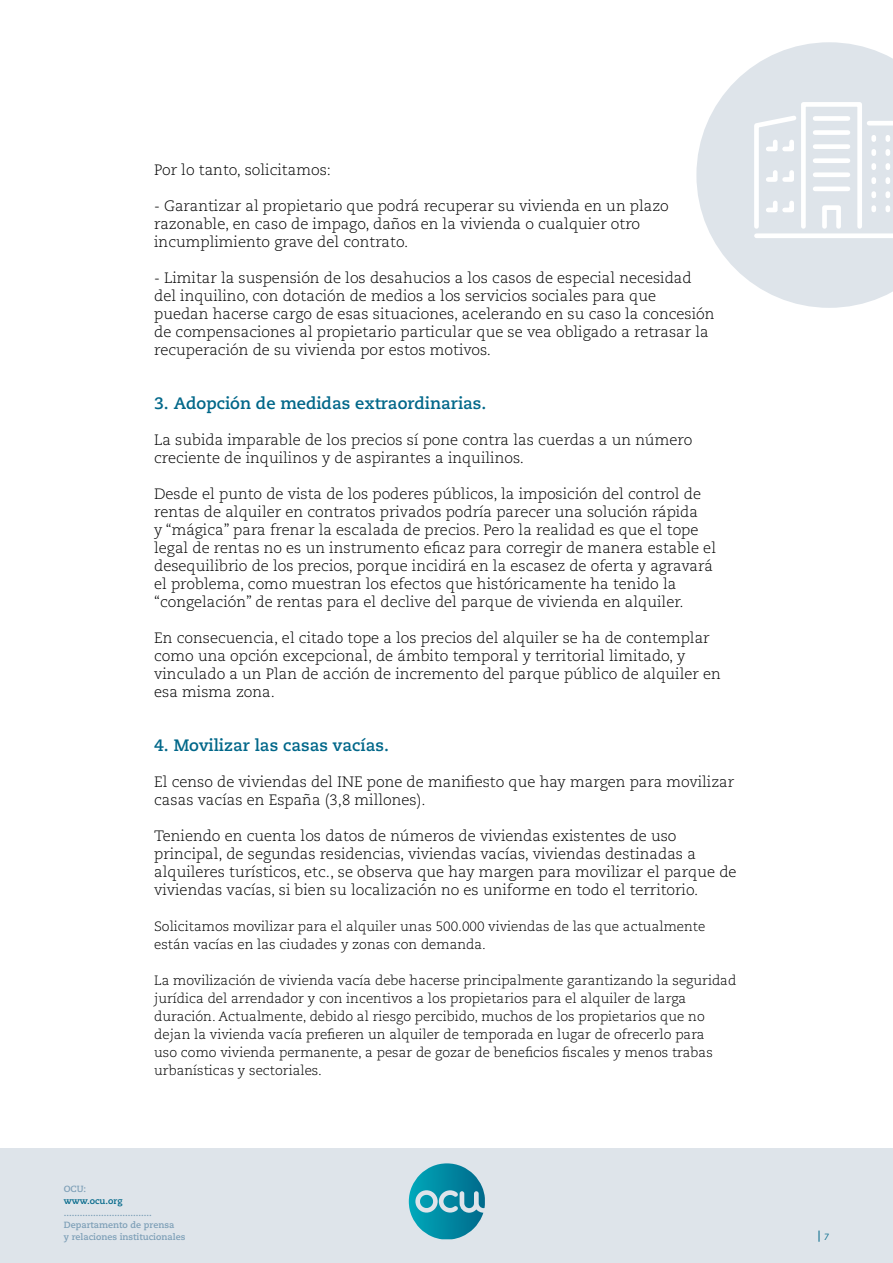
<style>
.page{position:relative;width:893px;height:1263px;background:#fff}
.page>*{position:absolute;margin:0;border:0;box-sizing:border-box;transform-origin:0 0}
.t1{font:700 16.5px "Caecilia LT Std";color:#006789}
.t2{font:300 15px/18px "Caecilia LT Std";color:#000}
.t3{font:300 13.5px/18px "Caecilia LT Std";color:#000}
.t4{font:700 9px/12px "Caecilia LT Std";color:#7d9fb7}
.t5{font:700 9px "Caecilia LT Std";color:#006789}
.t6{font:italic 9px "Caecilia LT Std";color:#006789}
</style>
<div class="page">
<div style="left:0;top:1148px;width:893px;height:115px;background:#dee4ea"></div>
<svg style="left:819px;top:1230px;width:1px;height:12px"></svg>
<svg style="left:409px;top:1163px;width:76px;height:76px"></svg>
<svg style="left:696px;top:42px;width:197px;height:266px;fill:#dee4ea"></svg>
<svg style="left:752px;top:100px;width:141px;height:140px"></svg>
<p class="t2" style="left:154px;top:161px;width:178px">Por lo tanto, solicitamos:</p>
<p class="t2" style="left:154px;top:197px;width:516px">- Garantizar al propietario que podrá recuperar su vivienda en un plazo razonable, en caso de impago, daños en la vivienda o cualquier otro incumplimiento grave del contrato.</p>
<p class="t2" style="left:154px;top:269px;width:562px">- Limitar la suspensión de los desahucios a los casos de especial necesidad del inquilino, con dotación de medios a los servicios sociales para que<br>puedan hacerse cargo de esas situaciones, acelerando en su caso la concesión de compensaciones al propietario particular que se vea obligado a retrasar la recuperación de su vivienda por estos motivos.</p>
<p class="t1" style="left:154px;top:394px;width:334px">3. Adopción de medidas extraordinarias.</p>
<p class="t2" style="left:154px;top:431px;width:540px">La subida imparable de los precios sí pone contra las cuerdas a un número creciente de inquilinos y de aspirantes a inquilinos.</p>
<p class="t2" style="left:154px;top:485px;width:563px">Desde el punto de vista de los poderes públicos, la imposición del control de rentas de alquiler en contratos privados podría parecer una solución rápida<br>y “mágica” para frenar la escalada de precios. Pero la realidad es que el tope legal de rentas no es un instrumento eficaz para corregir de manera estable el desequilibrio de los precios, porque incidirá en la escasez de oferta y agravará el problema, como muestran los efectos que históricamente ha tenido la “congelación” de rentas para el declive del parque de vivienda en alquiler.</p>
<p class="t2" style="left:154px;top:629px;width:568px">En consecuencia, el citado tope a los precios del alquiler se ha de contemplar como una opción excepcional, de ámbito temporal y territorial limitado, y vinculado a un Plan de acción de incremento del parque público de alquiler en esa misma zona.</p>
<p class="t1" style="left:154px;top:736px;width:236px">4. Movilizar las casas vacías.</p>
<p class="t2" style="left:154px;top:773px;width:581px">El censo de viviendas del INE pone de manifiesto que hay margen para movilizar casas vacías en España (3,8 millones).</p>
<p class="t2" style="left:154px;top:827px;width:584px">Teniendo en cuenta los datos de números de viviendas existentes de uso principal, de segundas residencias, viviendas vacías, viviendas destinadas a alquileres turísticos, etc., se observa que hay margen para movilizar el parque de viviendas vacías, si bien su localización no es uniforme en todo el territorio.</p>
<p class="t3" style="left:154px;top:918px;width:553px">Solicitamos movilizar para el alquiler unas 500.000 viviendas de las que actualmente están vacías en las ciudades y zonas con demanda.</p>
<p class="t3" style="left:154px;top:972px;width:584px">La movilización de vivienda vacía debe hacerse principalmente garantizando la seguridad jurídica del arrendador y con incentivos a los propietarios para el alquiler de larga duración. Actualmente, debido al riesgo percibido, muchos de los propietarios que no dejan la vivienda vacía prefieren un alquiler de temporada en lugar de ofrecerlo para<br>uso como vivienda permanente, a pesar de gozar de beneficios fiscales y menos trabas urbanísticas y sectoriales.</p>
<p class="t4" style="left:64px;top:1182px;width:24px">OCU:</p>
<p class="t5" style="left:64px;top:1195px;width:60px">www.ocu.org</p>
<p class="t4" style="left:64px;top:1206px;width:123px">.................................<br>Departamento de prensa<br>y relaciones institucionales</p>
<p class="t6" style="left:824px;top:1231px;width:7px">7</p>
</div>
